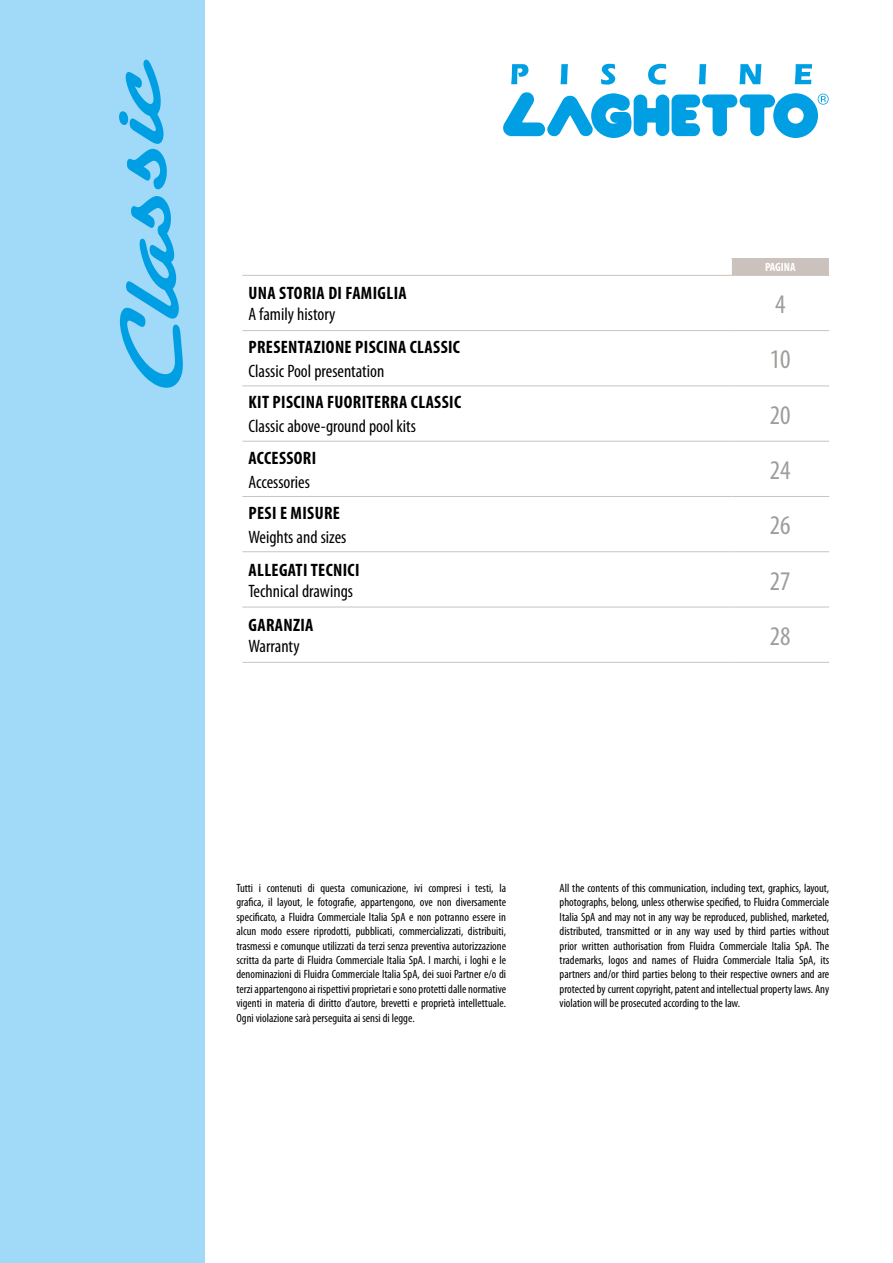
<style>
.page{position:relative;width:893px;height:1263px;background:#fff}
.page>*{position:absolute;margin:0;border:0;box-sizing:border-box;transform-origin:0 0}
.t1{font:condensed 27px "Myriad Pro";color:#9d9d9c}
.t2{font:700 condensed 18px "Myriad Pro";letter-spacing:.02em;color:#000}
.t3{font:condensed 18px "Myriad Pro";color:#000}
.t4{font:condensed 12px/14.4px "Myriad Pro";color:#000;text-align:justify}
.t5{font:700 condensed 12px "Myriad Pro";color:#fff}
</style>
<div class="page">
<div style="left:731px;top:258px;width:98px;height:17px;background:#ccc2bd"></div>
<svg style="left:242px;top:386px;width:587px;height:276px"></svg>
<svg style="left:731px;top:258px;width:1px;height:17px"></svg>
<hr style="left:731px;top:386px;width:1px;height:55px;background:#fff">
<hr style="left:731px;top:442px;width:1px;height:54px;background:#fff">
<hr style="left:731px;top:497px;width:1px;height:54px;background:#fff">
<hr style="left:731px;top:552px;width:1px;height:55px;background:#fff">
<hr style="left:731px;top:607px;width:1px;height:55px;background:#fff">
<hr style="left:242px;top:275px;width:489px;height:1px;background:#ccc2bd">
<hr style="left:731px;top:275px;width:98px;height:1px;background:#ccc2bd">
<hr style="left:242px;top:330px;width:489px;height:1px;background:#ccc2bd">
<hr style="left:731px;top:330px;width:98px;height:1px;background:#ccc2bd">
<hr style="left:242px;top:385px;width:489px;height:1px;background:#ccc2bd">
<hr style="left:731px;top:385px;width:98px;height:1px;background:#ccc2bd">
<hr style="left:242px;top:441px;width:489px;height:1px;background:#ccc2bd">
<hr style="left:731px;top:441px;width:98px;height:1px;background:#ccc2bd">
<hr style="left:242px;top:496px;width:489px;height:1px;background:#ccc2bd">
<hr style="left:731px;top:496px;width:98px;height:1px;background:#ccc2bd">
<hr style="left:242px;top:551px;width:489px;height:1px;background:#ccc2bd">
<hr style="left:731px;top:551px;width:98px;height:1px;background:#ccc2bd">
<hr style="left:242px;top:607px;width:489px;height:1px;background:#ccc2bd">
<hr style="left:731px;top:607px;width:98px;height:1px;background:#ccc2bd">
<hr style="left:242px;top:662px;width:489px;height:1px;background:#ccc2bd">
<hr style="left:731px;top:662px;width:98px;height:1px;background:#ccc2bd">
<div style="left:0;top:0;width:204px;height:1263px;background:#a1daf8"></div>
<svg style="left:511px;top:64px;width:17px;height:20px"></svg>
<svg style="left:560px;top:64px;width:8px;height:20px"></svg>
<svg style="left:601px;top:64px;width:14px;height:21px"></svg>
<svg style="left:648px;top:64px;width:18px;height:21px"></svg>
<svg style="left:699px;top:64px;width:7px;height:20px"></svg>
<svg style="left:739px;top:64px;width:22px;height:20px"></svg>
<svg style="left:795px;top:64px;width:17px;height:20px"></svg>
<svg style="left:503px;top:92px;width:326px;height:46px"></svg>
<svg style="left:120px;top:196px;width:63px;height:192px"></svg>
<svg style="left:119px;top:60px;width:48px;height:129px"></svg>
<h2 class="t2" style="left:249px;top:283px;width:160px">UNA STORIA DI FAMIGLIA</h2>
<h2 class="t3" style="left:248px;top:305px;width:89px">A family history</h2>
<h2 class="t2" style="left:249px;top:337px;width:213px">PRESENTAZIONE PISCINA CLASSIC</h2>
<h2 class="t3" style="left:248px;top:361px;width:137px">Classic Pool presentation</h2>
<h2 class="t2" style="left:249px;top:392px;width:214px">KIT PISCINA FUORITERRA CLASSIC</h2>
<h2 class="t3" style="left:248px;top:417px;width:169px">Classic above-ground pool kits</h2>
<h2 class="t2" style="left:249px;top:448px;width:69px">ACCESSORI</h2>
<h2 class="t3" style="left:248px;top:472px;width:63px">Accessories</h2>
<h2 class="t2" style="left:249px;top:503px;width:93px">PESI E MISURE</h2>
<h2 class="t3" style="left:248px;top:527px;width:100px">Weights and sizes</h2>
<h2 class="t2" style="left:249px;top:560px;width:112px">ALLEGATI TECNICI</h2>
<h2 class="t3" style="left:248px;top:581px;width:106px">Technical drawings</h2>
<h2 class="t2" style="left:249px;top:615px;width:66px">GARANZIA</h2>
<h2 class="t3" style="left:248px;top:636px;width:53px">Warranty</h2>
<p class="t5" style="left:765px;top:261px;width:32px">PAGINA</p>
<h1 class="t1" style="left:775px;top:290px;width:12px">4</h1>
<h1 class="t1" style="left:770px;top:345px;width:22px">10</h1>
<h1 class="t1" style="left:770px;top:400px;width:22px">20</h1>
<h1 class="t1" style="left:770px;top:455px;width:22px">24</h1>
<h1 class="t1" style="left:770px;top:511px;width:22px">26</h1>
<h1 class="t1" style="left:770px;top:566px;width:22px">27</h1>
<h1 class="t1" style="left:770px;top:621px;width:22px">28</h1>
<p class="t4" style="left:236px;top:881px;width:271px">Tutti i contenuti di questa comunicazione, ivi compresi i testi, la grafica, il layout, le fotografie, appartengono, ove non diversamente specificato, a Fluidra Commerciale Italia SpA e non potranno essere in alcun modo essere riprodotti, pubblicati, commercializzati, distribuiti, trasmessi e comunque utilizzati da terzi senza preventiva autorizzazione scritta da parte di Fluidra Commerciale Italia SpA. I marchi, i loghi e le denominazioni di Fluidra Commerciale Italia SpA, dei suoi Partner e/o di terzi appartengono ai rispettivi proprietari e sono protetti dalle normative vigenti in materia di diritto d’autore, brevetti e proprietà intellettuale.<br>Ogni violazione sarà perseguita ai sensi di legge.</p>
<p class="t4" style="left:560px;top:881px;width:271px">All the contents of this communication, including text, graphics, layout, photographs, belong, unless otherwise specified, to Fluidra Commerciale Italia SpA and may not in any way be reproduced, published, marketed, distributed, transmitted or in any way used by third parties without prior written authorisation from Fluidra Commerciale Italia SpA. The trademarks, logos and names of Fluidra Commerciale Italia SpA, its partners and/or third parties belong to their respective owners and are protected by current copyright, patent and intellectual property laws. Any violation will be prosecuted according to the law.</p>
</div>
